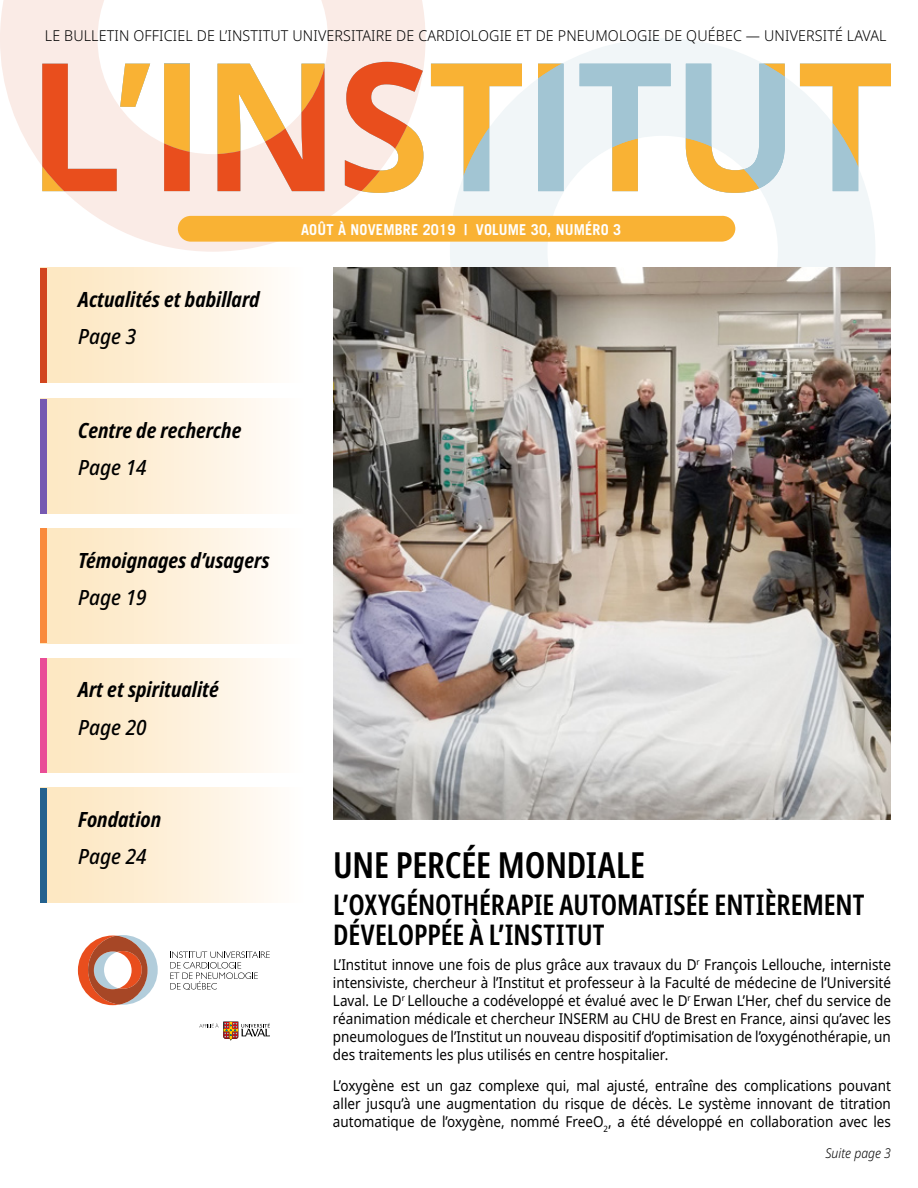
<style>
.page{position:relative;width:918px;height:1188px;background:#fff}
.page>*{position:absolute;margin:0;border:0;box-sizing:border-box;transform-origin:0 0}
.t1{font:600 extra-condensed 36px "Noto Sans";letter-spacing:-.005em;color:#000}
.t2{font:600 extra-condensed 28.5px/30px "Noto Sans";color:#000}
.t3{font:italic 700 condensed 21px "Noto Sans";color:#000}
.t4{font:italic 500 semi-condensed 21px "Noto Sans";color:#000}
.t5{font:15px/18px "Noto Sans";color:#000;text-align:justify;scale:.9 1}
.t6{font:300 15px "Noto Sans";letter-spacing:.01em;color:#000;scale:.95 1}
.t7{font:700 15px "Trade Gothic";letter-spacing:.015em;color:#fff;scale:.96 1}
.t8{font:italic 300 13.5px "Noto Sans";color:#000;scale:.9 1}
</style>
<div class="page">
<div style="left:40px;top:788px;width:265px;height:115px;background:linear-gradient(to right,#fde5bc,#fffdfb)"></div>
<div style="left:40px;top:658px;width:265px;height:115px;background:linear-gradient(to right,#fde5bc,#fffdfb)"></div>
<div style="left:40px;top:529px;width:265px;height:115px;background:linear-gradient(to right,#fde5bc,#fffdfb)"></div>
<div style="left:40px;top:399px;width:265px;height:115px;background:linear-gradient(to right,#fde6be,#fffdfb)"></div>
<div style="left:40px;top:268px;width:265px;height:115px;background:linear-gradient(to right,#fde5bc,#fffdfb)"></div>
<svg style="left:0;top:0;width:426px;height:252px"></svg>
<svg style="left:42px;top:62px;width:849px;height:131px;fill:#faebe6"></svg>
<svg style="left:450px;top:38px;width:425px;height:230px"></svg>
<svg style="left:522px;top:64px;width:278px;height:127px;fill:#f1f6f8"></svg>
<svg style="left:538px;top:64px;width:26px;height:127px;background:#a6c4cb"></svg>
<svg style="left:431px;top:64px;width:91px;height:127px"></svg>
<svg style="left:800px;top:64px;width:91px;height:127px"></svg>
<svg style="left:686px;top:64px;width:99px;height:129px"></svg>
<svg style="left:580px;top:64px;width:91px;height:127px"></svg>
<svg style="left:42px;top:64px;width:108px;height:127px;background:#f4b89d"></svg>
<svg style="left:345px;top:62px;width:78px;height:131px;background:#f2a57a"></svg>
<svg style="left:164px;top:64px;width:26px;height:127px;background:#f2912f"></svg>
<svg style="left:218px;top:64px;width:106px;height:127px"></svg>
<div style="left:178px;top:216px;width:557px;height:26px;background:#f9b234"></div>
<svg style="left:199px;top:1022px;width:71px;height:19px"></svg>
<svg style="left:170px;top:951px;width:100px;height:38px"></svg>
<svg style="left:78px;top:935px;width:80px;height:70px"></svg>
<div style="left:41px;top:788px;width:6px;height:115px;background:#24618e"></div>
<div style="left:41px;top:658px;width:6px;height:115px;background:#e94d97"></div>
<div style="left:41px;top:528px;width:6px;height:115px;background:#f98a3c"></div>
<div style="left:41px;top:399px;width:6px;height:115px;background:#7659b1"></div>
<div style="left:41px;top:268px;width:6px;height:115px;background:#d2451e"></div>
<img style="left:333px;top:268px;width:558px;height:551px">
<p class="t6" style="left:45px;top:25px;width:888px">LE BULLETIN OFFICIEL DE L’INSTITUT UNIVERSITAIRE DE CARDIOLOGIE ET DE PNEUMOLOGIE DE QUÉBEC — UNIVERSITÉ LAVAL</p>
<h3 class="t3" style="left:78px;top:284px;width:183px">Actualités et babillard</h3>
<h3 class="t4" style="left:78px;top:322px;width:60px">Page 3</h3>
<h3 class="t3" style="left:78px;top:416px;width:165px">Centre de recherche</h3>
<h3 class="t4" style="left:78px;top:453px;width:70px">Page 14</h3>
<h3 class="t3" style="left:78px;top:545px;width:193px">Témoignages d’usagers</h3>
<h3 class="t4" style="left:78px;top:583px;width:70px">Page 19</h3>
<h3 class="t3" style="left:78px;top:675px;width:142px">Art et spiritualité</h3>
<h3 class="t4" style="left:78px;top:712px;width:70px">Page 20</h3>
<h3 class="t3" style="left:78px;top:804px;width:85px">Fondation</h3>
<h3 class="t4" style="left:78px;top:842px;width:70px">Page 24</h3>
<p class="t7" style="left:301px;top:220px;width:335px">AOÛT À NOVEMBRE 2019 | VOLUME 30, NUMÉRO 3</p>
<h1 class="t1" style="left:333px;top:839px;width:314px">UNE PERCÉE MONDIALE</h1>
<h2 class="t2" style="left:333px;top:890px;width:533px">L’OXYGÉNOTHÉRAPIE AUTOMATISÉE ENTIÈREMENT<br>DÉVELOPPÉE À L’INSTITUT</h2>
<p class="t5" style="left:333px;top:955px;width:622px">L’Institut innove une fois de plus grâce aux travaux du D<sup>r</sup> François Lellouche, interniste intensiviste, chercheur à l’Institut et professeur à la Faculté de médecine de l’Université Laval. Le D<sup>r</sup> Lellouche a codéveloppé et évalué avec le D<sup>r</sup> Erwan L’Her, chef du service de réanimation médicale et chercheur INSERM au CHU de Brest en France, ainsi qu’avec les pneumologues de l’Institut un nouveau dispositif d’optimisation de l’oxygénothérapie, un des traitements les plus utilisés en centre hospitalier.</p>
<p class="t5" style="left:333px;top:1077px;width:622px">L’oxygène est un gaz complexe qui, mal ajusté, entraîne des complications pouvant aller jusqu’à une augmentation du risque de décès. Le système innovant de titration automatique de l’oxygène, nommé FreeO<sub>2</sub>, a été développé en collaboration avec les</p>
<p class="t8" style="left:826px;top:1144px;width:74px">Suite page 3</p>
</div>
